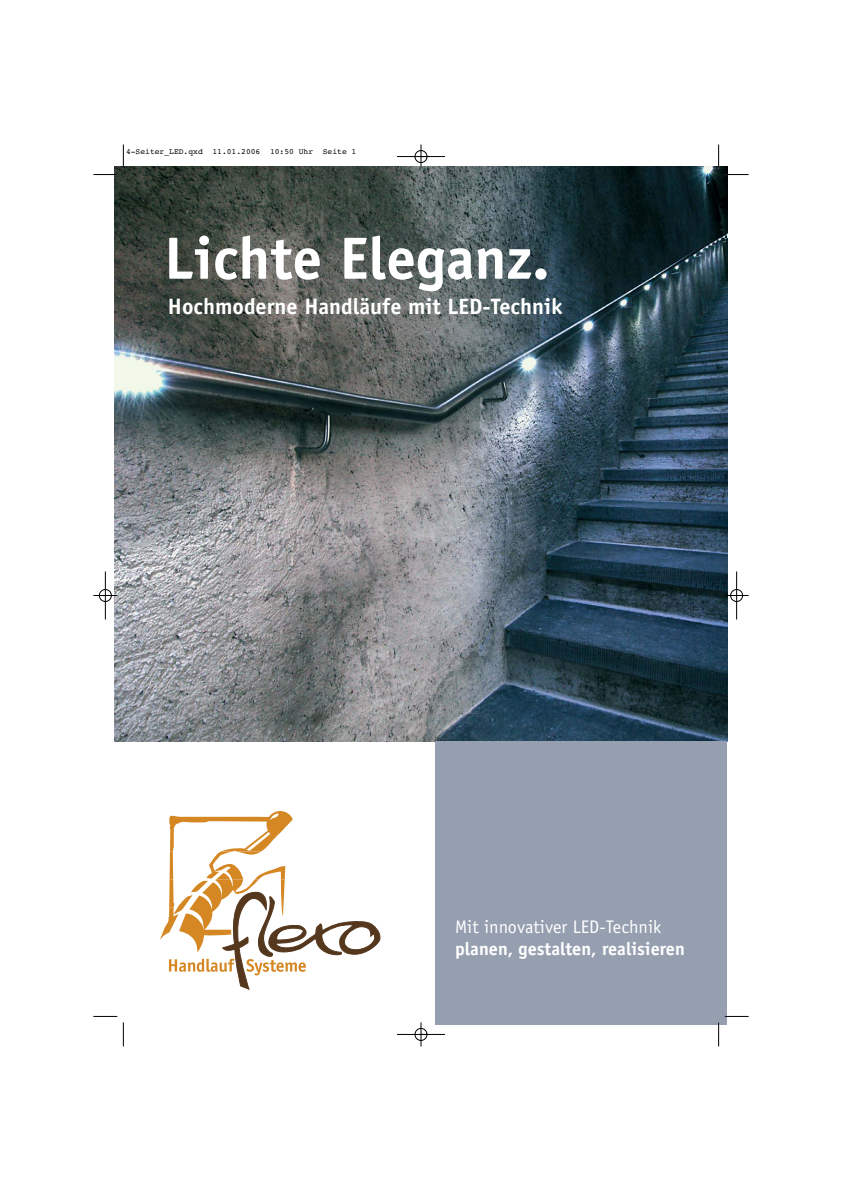
<style>
.page{position:relative;width:842px;height:1191px;background:#fff}
.page>*{position:absolute;margin:0;border:0;box-sizing:border-box;transform-origin:0 0}
.t1{font:700 59.7px "Officina Sans";color:#fff}
.t2{font:700 22.3px "Officina Sans";color:#fff}
.t3{font:700 18.2px "Officina Sans";color:#fff}
.t4{font:18.2px "Officina Sans";color:#fff}
.t5{font:8px "Courier";color:#000}
</style>
<div class="page">
<img style="left:93px;top:144px;width:656px;height:903px">
<p class="t5" style="left:126px;top:149px;width:232px">4-Seiter_LED.qxd 11.01.2006 10:50 Uhr Seite 1</p>
<h1 class="t1" style="left:164px;top:236px;width:387px">Lichte Eleganz.</h1>
<h2 class="t2" style="left:168px;top:298px;width:396px">Hochmoderne Handläufe mit LED-Technik</h2>
<h3 class="t4" style="left:455px;top:920px;width:208px">Mit innovativer LED-Technik</h3>
<h3 class="t3" style="left:455px;top:942px;width:231px">planen, gestalten, realisieren</h3>
</div>
